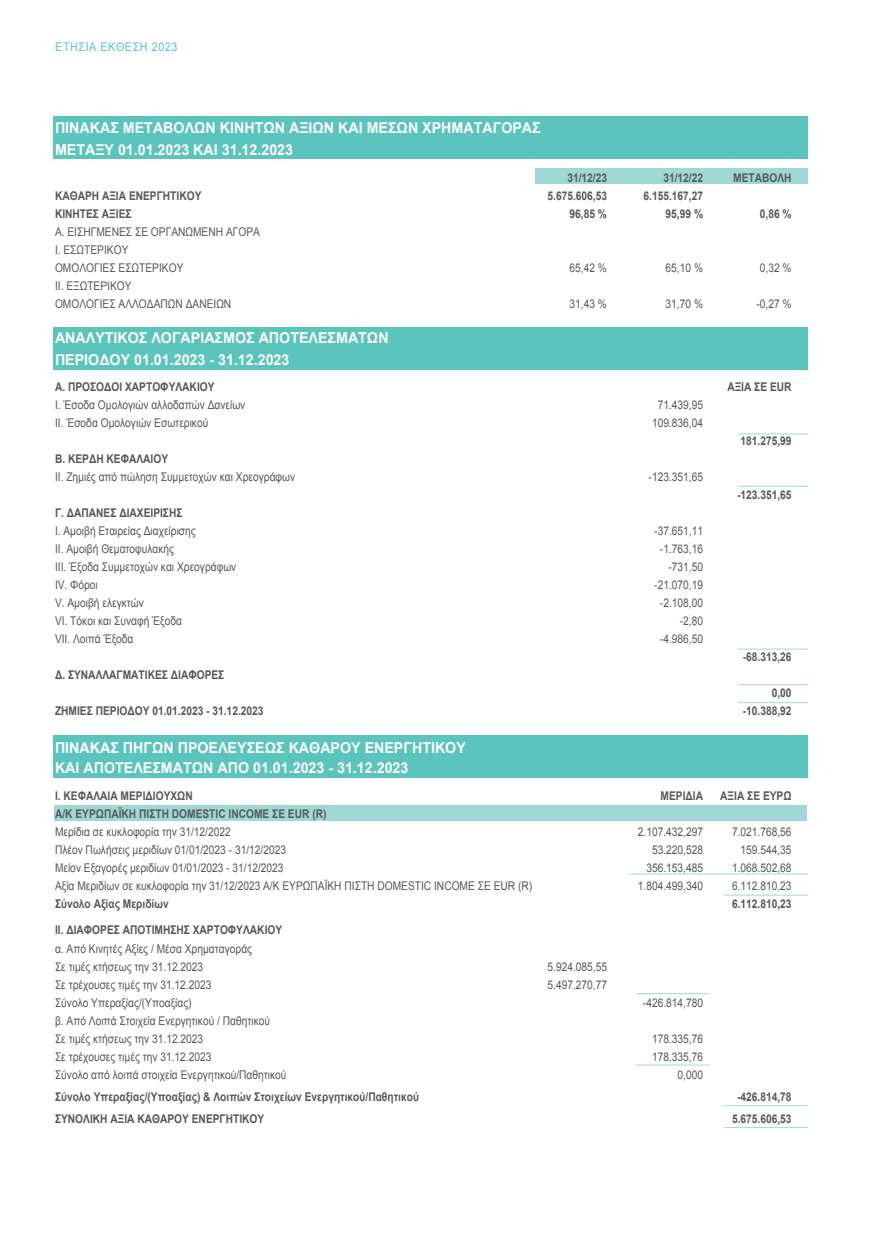
<style>
.page{position:relative;width:893px;height:1234px;background:#fff}
.page>*{position:absolute;margin:0;border:0;box-sizing:border-box;transform-origin:0 0}
.t1{font:700 15px "Arial";color:#fff;scale:.95 1}
.t2{font:12px/18px "Arial";color:#57585a;scale:.85 1}
.t3{font:700 12px/18px "Arial";color:#57585a;scale:.85 1}
.t4{font:12px "Arial";letter-spacing:.05em;color:#5ac4bd;scale:.9 1}
.s1{font-weight:700}
.s2{font-weight:400}
</style>
<div class="page">
<div style="left:54px;top:805px;width:753px;height:15px;background:#a0d8d6"></div>
<div style="left:54px;top:735px;width:754px;height:42px;background:#5ac4bd"></div>
<div style="left:54px;top:117px;width:754px;height:42px;background:#5ac4bd"></div>
<div style="left:54px;top:327px;width:754px;height:42px;background:#5ac4bd"></div>
<div style="left:535px;top:169px;width:273px;height:15px;background:#a0d8d6"></div>
<hr style="left:738px;top:433px;width:70px;height:1px;background:#a0d8d6">
<hr style="left:738px;top:486px;width:70px;height:1px;background:#a0d8d6">
<hr style="left:738px;top:648px;width:70px;height:1px;background:#a0d8d6">
<hr style="left:738px;top:684px;width:70px;height:1px;background:#a0d8d6">
<hr style="left:738px;top:702px;width:70px;height:1px;background:#a0d8d6">
<hr style="left:629px;top:873px;width:179px;height:1px;background:#a0d8d6">
<hr style="left:724px;top:894px;width:84px;height:1px;background:#a0d8d6">
<hr style="left:636px;top:1064px;width:74px;height:1px;background:#a0d8d6">
<hr style="left:636px;top:993px;width:74px;height:1px;background:#a0d8d6">
<hr style="left:724px;top:1126px;width:84px;height:1px;background:#a0d8d6">
<hr style="left:724px;top:1104px;width:84px;height:1px;background:#a0d8d6">
<p class="t4" style="left:55px;top:39px;width:137px">ΕΤΗΣΙΑ ΕΚΘΕΣΗ 2023</p>
<p class="t1" style="left:55px;top:118px;width:513px">ΠΙΝΑΚΑΣ ΜΕΤΑΒΟΛΩΝ ΚΙΝΗΤΩΝ ΑΞΙΩΝ ΚΑΙ ΜΕΣΩΝ ΧΡΗΜΑΤΑΓΟΡΑΣ</p>
<p class="t1" style="left:55px;top:140px;width:252px">ΜΕΤΑΞΥ 01.01.2023 ΚΑΙ 31.12.2023</p>
<p class="t3" style="left:567px;top:169px;width:48px">31/12/23</p>
<p class="t3" style="left:663px;top:169px;width:48px">31/12/22</p>
<p class="t3" style="left:733px;top:169px;width:70px">ΜΕΤΑΒΟΛΗ</p>
<p class="t3" style="left:55px;top:187px;width:174px">ΚΑΘΑΡΗ ΑΞΙΑ ΕΝΕΡΓΗΤΙΚΟΥ</p>
<p class="t3" style="left:547px;top:187px;width:72px">5.675.606,53</p>
<p class="t3" style="left:643px;top:187px;width:72px">6.155.167,27</p>
<p class="t3" style="left:55px;top:205px;width:92px">ΚΙΝΗΤΕΣ ΑΞΙΕΣ</p>
<p class="t3" style="left:570px;top:205px;width:46px">96,85 %</p>
<p class="t3" style="left:666px;top:205px;width:46px">95,99 %</p>
<p class="t3" style="left:760px;top:205px;width:39px">0,86 %</p>
<p class="t2" style="left:55px;top:223px;width:243px">Α. ΕΙΣΗΓΜΕΝΕΣ ΣΕ ΟΡΓΑΝΩΜΕΝΗ ΑΓΟΡΑ<br>Ι. ΕΣΩΤΕΡΙΚΟΥ<br>ΟΜΟΛΟΓΙΕΣ ΕΣΩΤΕΡΙΚΟΥ</p>
<p class="t2" style="left:570px;top:259px;width:46px">65,42 %</p>
<p class="t2" style="left:666px;top:259px;width:46px">65,10 %</p>
<p class="t2" style="left:760px;top:259px;width:39px">0,32 %</p>
<p class="t2" style="left:55px;top:277px;width:209px">ΙΙ. ΕΞΩΤΕΡΙΚΟΥ<br>ΟΜΟΛΟΓΙΕΣ ΑΛΛΟΔΑΠΩΝ ΔΑΝΕΙΩΝ</p>
<p class="t2" style="left:570px;top:295px;width:46px">31,43 %</p>
<p class="t2" style="left:666px;top:295px;width:46px">31,70 %</p>
<p class="t2" style="left:756px;top:295px;width:43px">-0,27 %</p>
<p class="t1" style="left:55px;top:327px;width:353px">ΑΝΑΛΥΤΙΚΟΣ ΛΟΓΑΡΙΑΣΜΟΣ ΑΠΟΤΕΛΕΣΜΑΤΩΝ</p>
<p class="t1" style="left:55px;top:349px;width:248px">ΠΕΡΙΟΔΟΥ 01.01.2023 - 31.12.2023</p>
<p class="t3" style="left:55px;top:378px;width:189px">Α. ΠΡΟΣΟΔΟΙ ΧΑΡΤΟΦΥΛΑΚΙΟΥ</p>
<p class="t3" style="left:727px;top:378px;width:77px">ΑΞΙΑ ΣΕ EUR</p>
<p class="t2" style="left:55px;top:396px;width:225px">Ι. Έσοδα Ομολογιών αλλοδαπών Δανείων</p>
<p class="t2" style="left:658px;top:396px;width:55px">71.439,95</p>
<p class="t2" style="left:55px;top:414px;width:182px">II. Έσοδα Ομολογιών Εσωτερικού</p>
<p class="t2" style="left:652px;top:414px;width:62px">109.836,04</p>
<p class="t3" style="left:740px;top:432px;width:62px">181.275,99</p>
<p class="t2" style="left:55px;top:450px;width:284px"><span class="s1">Β. ΚΕΡΔΗ ΚΕΦΑΛΑΙΟΥ<br></span>ΙΙ. Ζημιές από πώληση Συμμετοχών και Χρεογράφων</p>
<p class="t2" style="left:649px;top:468px;width:66px">-123.351,65</p>
<p class="t2" style="left:55px;top:504px;width:167px"><span class="s1">Γ. ΔΑΠΑΝΕΣ ΔΙΑΧΕΙΡΙΣΗΣ<br></span>Ι. Αμοιβή Εταιρείας Διαχείρισης</p>
<p class="t2" style="left:654px;top:522px;width:59px">-37.651,11</p>
<p class="t2" style="left:55px;top:540px;width:142px">ΙΙ. Αμοιβή Θεματοφυλακής</p>
<p class="t2" style="left:660px;top:540px;width:52px">-1.763,16</p>
<p class="t2" style="left:55px;top:558px;width:215px">ΙΙΙ. Έξοδα Συμμετοχών και Χρεογράφων</p>
<p class="t2" style="left:668px;top:558px;width:42px">-731,50</p>
<p class="t2" style="left:55px;top:576px;width:52px">IV. Φόροι</p>
<p class="t2" style="left:654px;top:576px;width:59px">-21.070,19</p>
<p class="t2" style="left:55px;top:594px;width:106px">V. Αμοιβή ελεγκτών</p>
<p class="t2" style="left:660px;top:594px;width:52px">-2.108,00</p>
<p class="t2" style="left:55px;top:612px;width:151px">VI. Τόκοι και Συναφή Έξοδα</p>
<p class="t2" style="left:680px;top:612px;width:29px">-2,80</p>
<p class="t2" style="left:55px;top:630px;width:94px">VII. Λοιπά Έξοδα</p>
<p class="t2" style="left:660px;top:630px;width:52px">-4.986,50</p>
<p class="t3" style="left:55px;top:666px;width:201px">Δ. ΣΥΝΑΛΛΑΓΜΑΤΙΚΕΣ ΔΙΑΦΟΡΕΣ</p>
<p class="t3" style="left:737px;top:486px;width:66px">-123.351,65</p>
<p class="t3" style="left:743px;top:648px;width:59px">-68.313,26</p>
<p class="t3" style="left:772px;top:684px;width:25px">0,00</p>
<p class="t3" style="left:55px;top:702px;width:247px">ΖΗΜΙΕΣ ΠΕΡΙΟΔΟΥ 01.01.2023 - 31.12.2023</p>
<p class="t3" style="left:743px;top:702px;width:59px">-10.388,92</p>
<p class="t1" style="left:55px;top:737px;width:434px">ΠΙΝΑΚΑΣ ΠΗΓΩΝ ΠΡΟΕΛΕΥΣΕΩΣ ΚΑΘΑΡΟΥ ΕΝΕΡΓΗΤΙΚΟΥ</p>
<p class="t1" style="left:55px;top:758px;width:373px">ΚΑΙ ΑΠΟΤΕΛΕΣΜΑΤΩΝ ΑΠΟ 01.01.2023 - 31.12.2023</p>
<p class="t3" style="left:55px;top:786px;width:164px">I. ΚΕΦΑΛΑΙΑ ΜΕΡΙΔΙΟΥΧΩΝ</p>
<p class="t3" style="left:661px;top:786px;width:51px">ΜΕΡΙΔΙΑ</p>
<p class="t3" style="left:720px;top:786px;width:85px">ΑΞΙΑ ΣΕ ΕΥΡΩ</p>
<p class="t3" style="left:55px;top:804px;width:321px">Α/Κ ΕΥΡΩΠΑΪΚΗ ΠΙΣΤΗ DOMESTIC INCOME ΣΕ EUR (R)<br><span class="s2">Μερίδια σε κυκλοφορία την 31/12/2022</span></p>
<p class="t2" style="left:638px;top:822px;width:78px">2.107.432,297</p>
<p class="t2" style="left:732px;top:822px;width:72px">7.021.768,56</p>
<p class="t2" style="left:55px;top:840px;width:273px">Πλέον Πωλήσεις μεριδίων 01/01/2023 - 31/12/2023</p>
<p class="t2" style="left:652px;top:840px;width:62px">53.220,528</p>
<p class="t2" style="left:740px;top:840px;width:62px">159.544,35</p>
<p class="t2" style="left:55px;top:858px;width:270px">Μείον Εξαγορές μεριδίων 01/01/2023 - 31/12/2023</p>
<p class="t2" style="left:646px;top:858px;width:68px">356.153,485</p>
<p class="t2" style="left:732px;top:858px;width:72px">1.068.502,68</p>
<p class="t2" style="left:55px;top:876px;width:563px">Αξία Μεριδίων σε κυκλοφορία την 31/12/2023 Α/Κ ΕΥΡΩΠΑΪΚΗ ΠΙΣΤΗ DOMESTIC INCOME ΣΕ EUR (R)</p>
<p class="t2" style="left:638px;top:876px;width:78px">1.804.499,340</p>
<p class="t2" style="left:732px;top:876px;width:72px">6.112.810,23</p>
<p class="t3" style="left:55px;top:894px;width:135px">Σύνολο Αξίας Μεριδίων</p>
<p class="t3" style="left:732px;top:894px;width:72px">6.112.810,23</p>
<p class="t2" style="left:55px;top:921px;width:269px"><span class="s1">II. ΔΙΑΦΟΡΕΣ ΑΠΟΤΙΜΗΣΗΣ ΧΑΡΤΟΦΥΛΑΚΙΟΥ </span>α. Από Κινητές Αξίες / Μέσα Χρηματαγοράς<br>Σε τιμές κτήσεως την 31.12.2023</p>
<p class="t2" style="left:547px;top:957px;width:72px">5.924.085,55</p>
<p class="t2" style="left:55px;top:975px;width:186px">Σε τρέχουσες τιμές την 31.12.2023</p>
<p class="t2" style="left:547px;top:975px;width:72px">5.497.270,77</p>
<p class="t2" style="left:55px;top:993px;width:162px">Σύνολο Υπεραξίας/(Υποαξίας)</p>
<p class="t2" style="left:643px;top:993px;width:72px">-426.814,780</p>
<p class="t2" style="left:55px;top:1011px;width:254px">β. Από Λοιπά Στοιχεία Ενεργητικού / Παθητικού<br>Σε τιμές κτήσεως την 31.12.2023</p>
<p class="t2" style="left:652px;top:1029px;width:62px">178.335,76</p>
<p class="t2" style="left:55px;top:1047px;width:186px">Σε τρέχουσες τιμές την 31.12.2023</p>
<p class="t2" style="left:652px;top:1047px;width:62px">178.335,76</p>
<p class="t2" style="left:55px;top:1065px;width:274px">Σύνολο από λοιπά στοιχεία Ενεργητικού/Παθητικού</p>
<p class="t2" style="left:677px;top:1065px;width:32px">0,000</p>
<p class="t3" style="left:55px;top:1087px;width:430px">Σύνολο Υπεραξίας/(Υποαξίας) &amp; Λοιπών Στοιχείων Ενεργητικού/Παθητικού</p>
<p class="t3" style="left:737px;top:1087px;width:66px">-426.814,78</p>
<p class="t3" style="left:55px;top:1109px;width:248px">ΣΥΝΟΛΙΚΗ ΑΞΙΑ ΚΑΘΑΡΟΥ ΕΝΕΡΓΗΤΙΚΟΥ</p>
<p class="t3" style="left:732px;top:1109px;width:72px">5.675.606,53</p>
</div>
